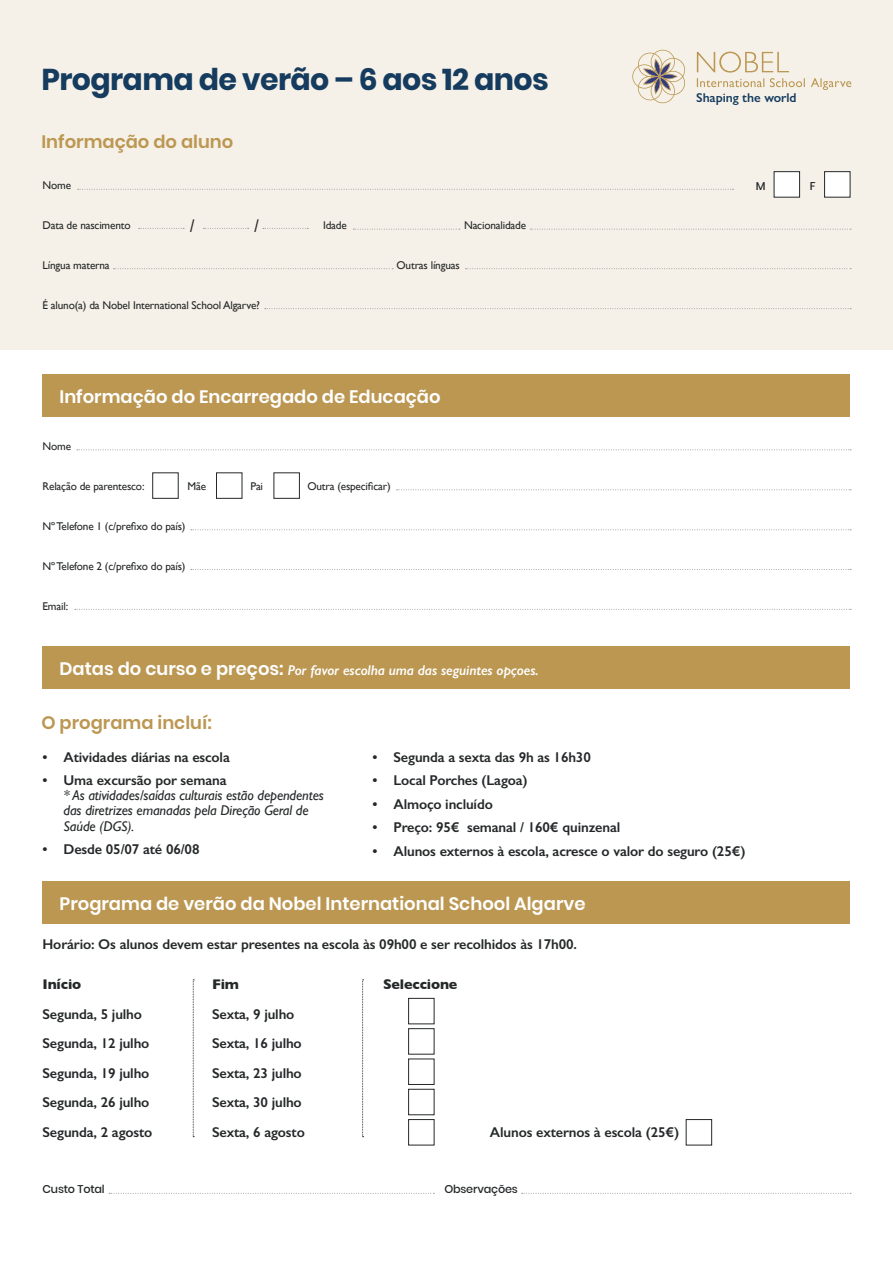
<style>
.page{position:relative;width:893px;height:1263px;background:#fff}
.page>*{position:absolute;margin:0;border:0;box-sizing:border-box;transform-origin:0 0}
.t1{font:700 30px "Poppins";letter-spacing:-.02em;color:#153c5f}
.t2{font:600 18px "Poppins";color:#fff}
.t3{font:600 18px "Poppins";color:#bb9752}
.t4{font:600 14.25px "Gill Sans";letter-spacing:-.01em;color:#252829}
.t5{font:italic 14.25px/15px "Gill Sans";letter-spacing:-.01em;color:#252829}
.t6{font:italic 600 14.25px "Gill Sans";letter-spacing:-.01em;color:#fff}
.t7{font:700 14.25px "Gill Sans";letter-spacing:-.01em;color:#252829}
.t8{font:600 12.9px "Gill Sans Nova";letter-spacing:-.005em;color:#153c5f}
.t9{font:11.25px "Gill Sans";letter-spacing:-.015em;color:#252829}
.t10{font:500 11.25px "Poppins";letter-spacing:-.015em;color:#252829}
.s1{font-family:"Poppins";font-style:normal;font-size:18px}
</style>
<div class="page">
<div style="left:43px;top:374px;width:807px;height:43px;background:#bb9752"></div>
<div style="left:0;top:0;width:893px;height:349px;background:#f6f1e8"></div>
<svg style="left:353px;top:229px;width:107px;height:1px"></svg>
<svg style="left:530px;top:229px;width:321px;height:1px"></svg>
<svg style="left:78px;top:189px;width:655px;height:1px"></svg>
<svg style="left:113px;top:268px;width:280px;height:1px"></svg>
<svg style="left:265px;top:308px;width:586px;height:1px"></svg>
<svg style="left:466px;top:268px;width:385px;height:1px"></svg>
<svg style="left:139px;top:228px;width:45px;height:1px"></svg>
<svg style="left:203px;top:228px;width:46px;height:1px"></svg>
<svg style="left:263px;top:228px;width:45px;height:1px"></svg>
<div style="left:43px;top:881px;width:807px;height:43px;background:#bb9752"></div>
<svg style="left:109px;top:1193px;width:325px;height:1px"></svg>
<svg style="left:522px;top:1193px;width:329px;height:1px"></svg>
<div style="left:408px;top:998px;width:26px;height:26px;background:#fff;border:1px solid #252829"></div>
<div style="left:408px;top:1028px;width:26px;height:26px;background:#fff;border:1px solid #252829"></div>
<div style="left:408px;top:1058px;width:26px;height:27px;background:#fff;border:1px solid #252829"></div>
<div style="left:408px;top:1089px;width:26px;height:26px;background:#fff;border:1px solid #252829"></div>
<div style="left:408px;top:1119px;width:26px;height:26px;background:#fff;border:1px solid #252829"></div>
<div style="left:686px;top:1119px;width:26px;height:26px;background:#fff;border:1px solid #252829"></div>
<svg style="left:193px;top:979px;width:1px;height:158px"></svg>
<svg style="left:362px;top:979px;width:2px;height:158px"></svg>
<div style="left:152px;top:472px;width:27px;height:27px;background:#fff;border:1px solid #252829"></div>
<div style="left:216px;top:472px;width:26px;height:27px;background:#fff;border:1px solid #252829"></div>
<div style="left:274px;top:472px;width:26px;height:27px;background:#fff;border:1px solid #252829"></div>
<svg style="left:77px;top:449px;width:774px;height:1px"></svg>
<svg style="left:397px;top:489px;width:454px;height:1px"></svg>
<svg style="left:75px;top:609px;width:776px;height:1px"></svg>
<svg style="left:191px;top:569px;width:660px;height:1px"></svg>
<svg style="left:191px;top:529px;width:660px;height:1px"></svg>
<div style="left:774px;top:171px;width:26px;height:27px;background:#fff;border:1px solid #252829"></div>
<div style="left:824px;top:171px;width:26px;height:27px;background:#fff;border:1px solid #252829"></div>
<div style="left:43px;top:646px;width:807px;height:43px;background:#bb9752"></div>
<svg style="left:632px;top:50px;width:53px;height:53px"></svg>
<svg style="left:697px;top:52px;width:108px;height:35px"></svg>
<svg style="left:811px;top:78px;width:40px;height:12px"></svg>
<h1 class="t1" style="left:41px;top:62px;width:509px">Programa de verão – 6 aos 12 anos</h1>
<p class="t3" style="left:41px;top:131px;width:193px">Informação do aluno</p>
<p class="t9" style="left:43px;top:178px;width:30px">Nome</p>
<p class="t9" style="left:43px;top:218px;width:90px">Data de nascimento</p>
<p class="t9" style="left:323px;top:218px;width:25px">Idade</p>
<p class="t9" style="left:464px;top:218px;width:64px">Nacionalidade</p>
<p class="t9" style="left:43px;top:258px;width:69px">Língua materna</p>
<p class="t9" style="left:397px;top:258px;width:65px">Outras línguas</p>
<p class="t9" style="left:43px;top:298px;width:219px">É aluno(a) da Nobel International School Algarve?</p>
<p class="t10" style="left:190px;top:220px;width:6px">/</p>
<p class="t10" style="left:254px;top:220px;width:6px">/</p>
<p class="t2" style="left:60px;top:387px;width:383px">Informação do Encarregado de Educação</p>
<p class="t9" style="left:43px;top:440px;width:30px">Nome</p>
<p class="t9" style="left:43px;top:480px;width:103px">Relação de parentesco:</p>
<p class="t9" style="left:188px;top:480px;width:20px">Mãe</p>
<p class="t9" style="left:250px;top:480px;width:14px">Pai</p>
<p class="t9" style="left:307px;top:480px;width:85px">Outra (especificar)</p>
<p class="t9" style="left:43px;top:520px;width:145px">Nº Telefone 1 (c/prefixo do país)</p>
<p class="t9" style="left:43px;top:560px;width:145px">Nº Telefone 2 (c/prefixo do país)</p>
<p class="t9" style="left:43px;top:600px;width:27px">Email:</p>
<p class="t6" style="left:60px;top:662px;width:481px"><span class="s1">Datas do curso e preços:</span> Por favor escolha uma das seguintes opçoes.</p>
<p class="t3" style="left:41px;top:712px;width:172px">O programa incluí:</p>
<p class="t8" style="left:696px;top:90px;width:102px">Shaping the world</p>
<p class="t10" style="left:756px;top:179px;width:11px">M</p>
<p class="t10" style="left:810px;top:179px;width:7px">F</p>
<p class="t4" style="left:43px;top:748px;width:189px">• Atividades diárias na escola</p>
<p class="t4" style="left:43px;top:772px;width:186px">• Uma excursão por semana</p>
<p class="t5" style="left:64px;top:788px;width:262px">* As atividades/saídas culturais estão dependentes das diretrizes emanadas pela Direção Geral de<br>Saúde (DGS).</p>
<p class="t4" style="left:43px;top:840px;width:159px">• Desde 05/07 até 06/08</p>
<p class="t4" style="left:372px;top:748px;width:220px">• Segunda a sexta das 9h as 16h30</p>
<p class="t4" style="left:372px;top:772px;width:157px">• Local Porches (Lagoa)</p>
<p class="t4" style="left:372px;top:795px;width:122px">• Almoço incluído</p>
<p class="t4" style="left:372px;top:819px;width:249px">• Preço: 95€ semanal / 160€ quinzenal</p>
<p class="t4" style="left:372px;top:842px;width:374px">• Alunos externos à escola, acresce o valor do seguro (25€)</p>
<p class="t2" style="left:60px;top:893px;width:528px">Programa de verão da Nobel International School Algarve</p>
<p class="t4" style="left:43px;top:936px;width:536px">Horário: Os alunos devem estar presentes na escola às 09h00 e ser recolhidos às 17h00.</p>
<p class="t7" style="left:43px;top:973px;width:40px">Início</p>
<p class="t7" style="left:212px;top:973px;width:29px">Fim</p>
<p class="t7" style="left:383px;top:973px;width:76px">Seleccione</p>
<p class="t4" style="left:43px;top:1005px;width:101px">Segunda, 5 julho</p>
<p class="t4" style="left:212px;top:1005px;width:84px">Sexta, 9 julho</p>
<p class="t4" style="left:43px;top:1035px;width:108px">Segunda, 12 julho</p>
<p class="t4" style="left:212px;top:1035px;width:91px">Sexta, 16 julho</p>
<p class="t4" style="left:43px;top:1064px;width:108px">Segunda, 19 julho</p>
<p class="t4" style="left:212px;top:1064px;width:91px">Sexta, 23 julho</p>
<p class="t4" style="left:43px;top:1094px;width:108px">Segunda, 26 julho</p>
<p class="t4" style="left:212px;top:1094px;width:91px">Sexta, 30 julho</p>
<p class="t4" style="left:43px;top:1123px;width:111px">Segunda, 2 agosto</p>
<p class="t4" style="left:212px;top:1123px;width:94px">Sexta, 6 agosto</p>
<p class="t4" style="left:490px;top:1124px;width:191px">Alunos externos à escola (25€)</p>
<p class="t10" style="left:43px;top:1183px;width:64px">Custo Total</p>
<p class="t10" style="left:444px;top:1183px;width:75px">Observações</p>
</div>
